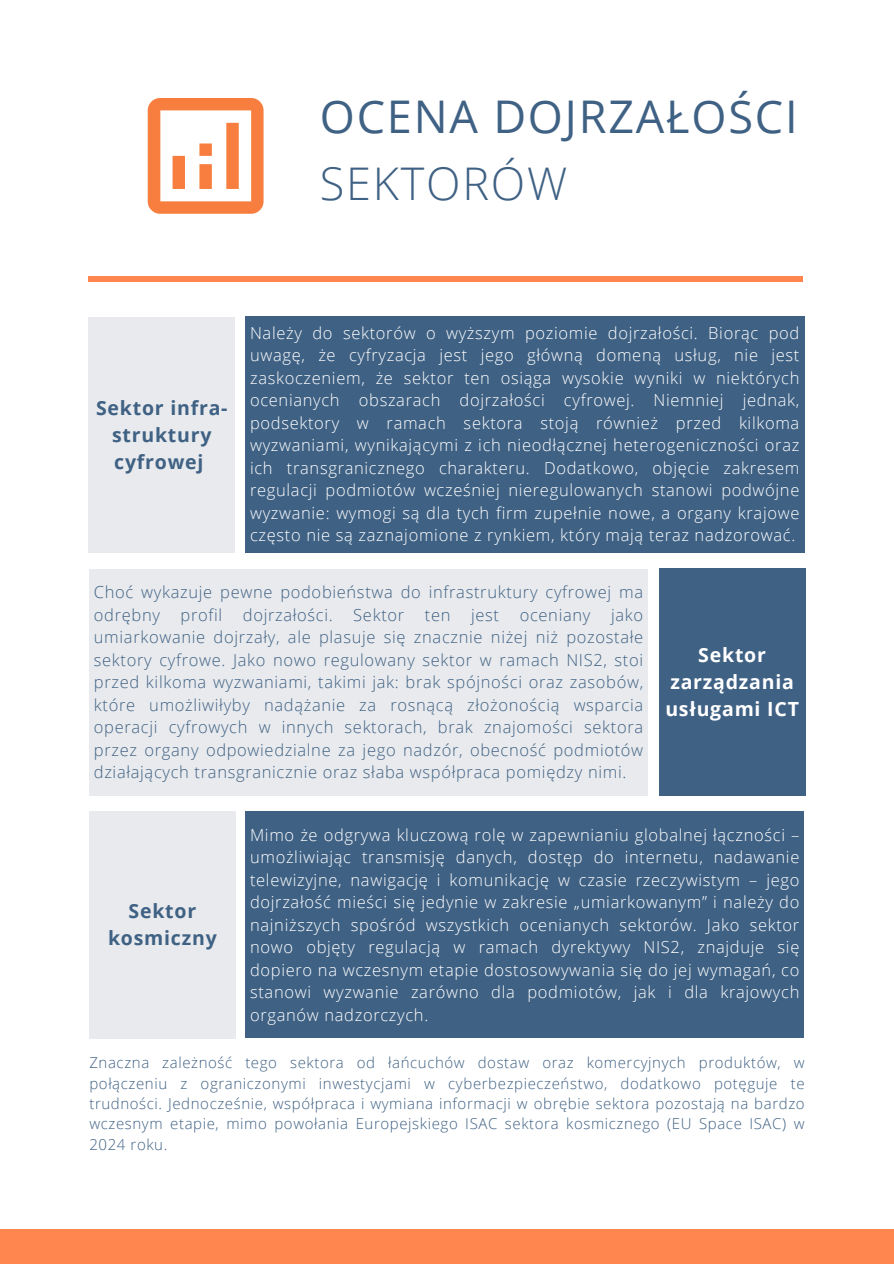
<style>
.page{position:relative;width:894px;height:1264px;background:#fff}
.page>*{position:absolute;margin:0;border:0;box-sizing:border-box;transform-origin:0 0}
.t1{font:45px "Open Sans";letter-spacing:.04em;color:#3f6184}
.t2{font:300 45px "Open Sans";letter-spacing:.04em;color:#3f6184}
.t3{font:700 19.5px/27px "Open Sans";letter-spacing:.04em;color:#3f6184;text-align:center}
.t4{font:700 19.5px/27px "Open Sans";letter-spacing:.04em;color:#fff;text-align:center}
.t5{font:300 16.5px/22.5px "Open Sans";letter-spacing:.04em;color:#fff;text-align:justify}
.t6{font:300 16.5px/22.5px "Open Sans";letter-spacing:.04em;color:#3f6184;text-align:justify}
.t7{font:300 15px/20.2px "Open Sans";letter-spacing:.04em;color:#3f6184;text-align:justify}
</style>
<div class="page">
<div style="left:0;top:1229px;width:893px;height:34px;background:#ff864e"></div>
<div style="left:89px;top:276px;width:713px;height:6px;background:#ff864e"></div>
<svg style="left:148px;top:98px;width:115px;height:116px"></svg>
<div style="left:659px;top:568px;width:146px;height:227px;background:#3f6184"></div>
<div style="left:245px;top:316px;width:559px;height:237px;background:#3f6184"></div>
<div style="left:89px;top:317px;width:146px;height:236px;background:#e8eaed"></div>
<div style="left:89px;top:568px;width:559px;height:227px;background:#e8eaed"></div>
<div style="left:89px;top:811px;width:146px;height:227px;background:#e8eaed"></div>
<div style="left:245px;top:811px;width:559px;height:227px;background:#3f6184"></div>
<p class="t1" style="left:320px;top:85px;width:479px">OCENA DOJRZAŁOŚCI</p>
<h1 class="t2" style="left:320px;top:152px;width:249px">SEKTORÓW</h1>
<h2 class="t3" style="left:96px;top:394px;width:133px">Sektor infra&shy;struktury cyfrowej</h2>
<p class="t5" style="left:250px;top:321px;width:550px">Należy do sektorów o wyższym poziomie dojrzałości. Biorąc pod uwagę, że cyfryzacja jest jego główną domeną usług, nie jest zaskoczeniem, że sektor ten osiąga wysokie wyniki w niektórych ocenianych obszarach dojrzałości cyfrowej. Niemniej jednak, podsektory w ramach sektora stoją również przed kilkoma wyzwaniami, wynikającymi z ich nieodłącznej heterogeniczności oraz ich transgranicznego charakteru. Dodatkowo, objęcie zakresem regulacji podmiotów wcześniej nieregulowanych stanowi podwójne wyzwanie: wymogi są dla tych firm zupełnie nowe, a organy krajowe często nie są zaznajomione z rynkiem, który mają teraz nadzorować.</p>
<p class="t6" style="left:94px;top:580px;width:550px">Choć wykazuje pewne podobieństwa do infrastruktury cyfrowej ma odrębny profil dojrzałości. Sektor ten jest oceniany jako umiarkowanie dojrzały, ale plasuje się znacznie niżej niż pozostałe sektory cyfrowe. Jako nowo regulowany sektor w ramach NIS2, stoi przed kilkoma wyzwaniami, takimi jak: brak spójności oraz zasobów, które umożliwiłyby nadążanie za rosnącą złożonością wsparcia operacji cyfrowych w innych sektorach, brak znajomości sektora przez organy odpowiedzialne za jego nadzór, obecność podmiotów działających transgranicznie oraz słaba współpraca pomiędzy nimi.</p>
<h1 class="t4" style="left:665px;top:641px;width:135px">Sektor zarządzania usługami ICT</h1>
<h2 class="t5" style="left:250px;top:823px;width:550px">Mimo że odgrywa kluczową rolę w zapewnianiu globalnej łączności – umożliwiając transmisję danych, dostęp do internetu, nadawanie telewizyjne, nawigację i komunikację w czasie rzeczywistym – jego dojrzałość mieści się jedynie w zakresie „umiarkowanym” i należy do najniższych spośród wszystkich ocenianych sektorów. Jako sektor nowo objęty regulacją w ramach dyrektywy NIS2, znajduje się dopiero na wczesnym etapie dostosowywania się do jej wymagań, co stanowi wyzwanie zarówno dla podmiotów, jak i dla krajowych organów nadzorczych.</h2>
<h2 class="t7" style="left:89px;top:1052px;width:716px">Znaczna zależność tego sektora od łańcuchów dostaw oraz komercyjnych produktów, w połączeniu z ograniczonymi inwestycjami w cyberbezpieczeństwo, dodatkowo potęguje te trudności. Jednocześnie, współpraca i wymiana informacji w obrębie sektora pozostają na bardzo wczesnym etapie, mimo powołania Europejskiego ISAC sektora kosmicznego (EU Space ISAC) w 2024 roku.</h2>
<p class="t3" style="left:108px;top:897px;width:110px">Sektor kosmiczny</p>
</div>
